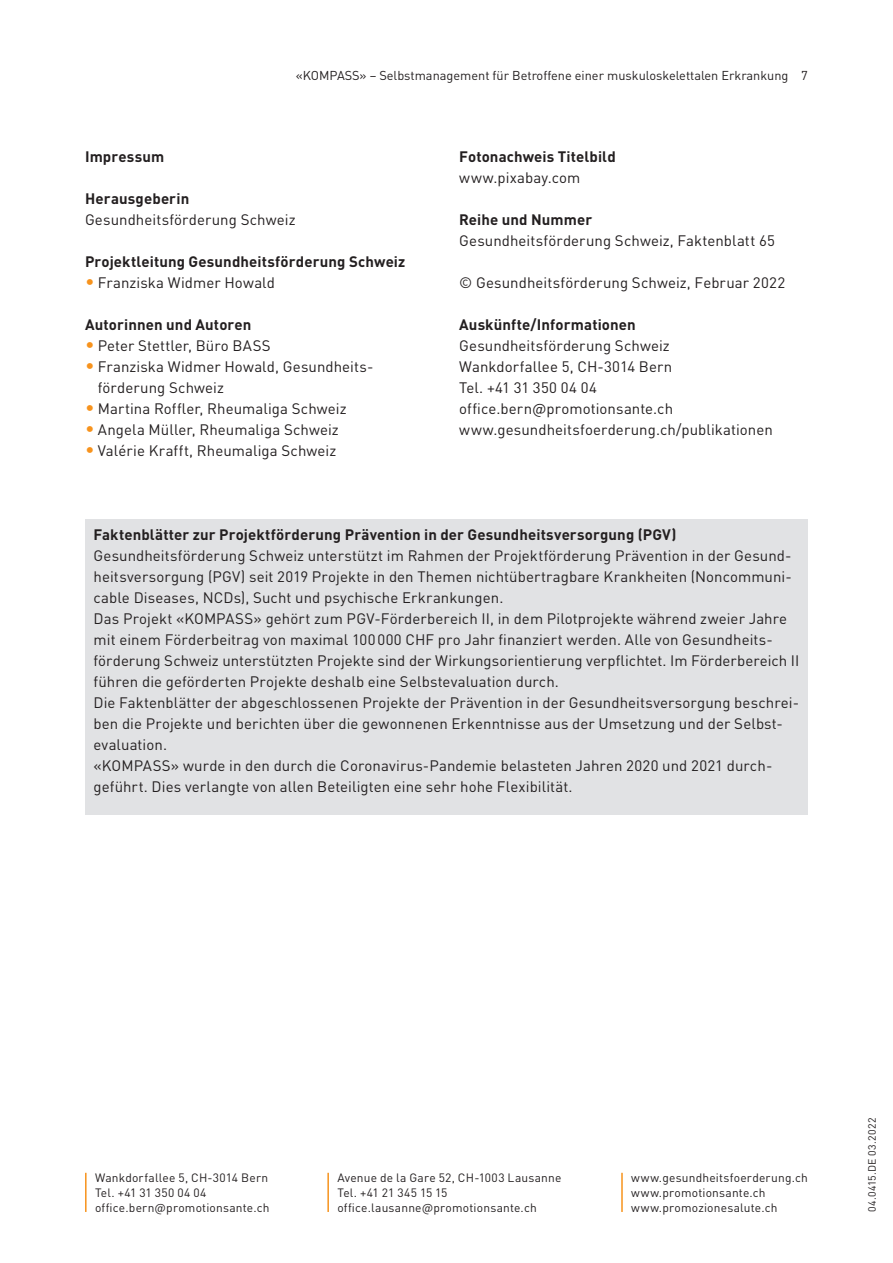
<style>
.page{position:relative;width:893px;height:1263px;background:#fff}
.page>*{position:absolute;margin:0;border:0;box-sizing:border-box;transform-origin:0 0}
.t1{font:15px/21px "DIN Pro";letter-spacing:.005em;color:#231f20}
.t2{font:700 15px "DIN Pro";letter-spacing:.01em;color:#231f20}
.t3{font:12.75px "DIN Pro";color:#231f20}
.t4{font:12px/15px "DIN Pro";letter-spacing:.015em;color:#231f20}
.t5{font:10.5px "DIN Pro";letter-spacing:.04em;color:#231f20}
.s1{font-size:18px;color:#f7931d}
</style>
<div class="page">
<hr style="left:621px;top:1173px;width:2px;height:39px;background:#f7931d">
<hr style="left:85px;top:1173px;width:2px;height:39px;background:#f7931d">
<hr style="left:327px;top:1173px;width:2px;height:39px;background:#f7931d">
<div style="left:85px;top:519px;width:723px;height:295px;background:#e1e2e4"></div>
<p class="t3" style="left:296px;top:66px;width:514px">«KOMPASS» – Selbstmanagement für Betroffene einer muskuloskelettalen Erkrankung 7</p>
<p class="t2" style="left:85px;top:146px;width:81px">Impressum</p>
<p class="t2" style="left:85px;top:188px;width:106px">Herausgeberin</p>
<p class="t1" style="left:85px;top:208px;width:212px">Gesundheitsförderung Schweiz</p>
<p class="t2" style="left:85px;top:251px;width:322px">Projektleitung Gesundheitsförderung Schweiz</p>
<p class="t1" style="left:85px;top:271px;width:192px"><span class="s1">•</span> Franziska Widmer Howald</p>
<p class="t2" style="left:85px;top:314px;width:168px">Autorinnen und Autoren</p>
<p class="t1" style="left:85px;top:334px;width:187px"><span class="s1">•</span> Peter Stettler, Büro BASS</p>
<p class="t1" style="left:98px;top:355px;width:275px;text-indent:-13px"><span class="s1">•</span> Franziska Widmer Howald, Gesundheits&shy;förderung Schweiz</p>
<p class="t1" style="left:85px;top:397px;width:263px"><span class="s1">•</span> Martina Roffler, Rheumaliga Schweiz</p>
<p class="t1" style="left:85px;top:418px;width:255px"><span class="s1">•</span> Angela Müller, Rheumaliga Schweiz</p>
<p class="t1" style="left:85px;top:439px;width:253px"><span class="s1">•</span> Valérie Krafft, Rheumaliga Schweiz</p>
<p class="t2" style="left:459px;top:146px;width:158px">Fotonachweis Titelbild</p>
<p class="t1" style="left:459px;top:166px;width:123px">www.pixabay.com</p>
<p class="t2" style="left:459px;top:209px;width:135px">Reihe und Nummer</p>
<p class="t1" style="left:459px;top:229px;width:317px">Gesundheitsförderung Schweiz, Faktenblatt 65</p>
<p class="t1" style="left:459px;top:271px;width:327px">© Gesundheitsförderung Schweiz, Februar 2022</p>
<p class="t2" style="left:459px;top:314px;width:178px">Auskünfte/Informationen</p>
<p class="t1" style="left:459px;top:334px;width:315px">Gesundheitsförderung Schweiz<br>Wankdorfallee 5, CH-3014 Bern<br>Tel. +41 31 350 04 04 office.bern@promotionsante.ch www.gesundheitsfoerderung.ch/publikationen</p>
<p class="t2" style="left:94px;top:524px;width:584px">Faktenblätter zur Projektförderung Prävention in der Gesundheitsversorgung (PGV)</p>
<p class="t1" style="left:94px;top:544px;width:707px">Gesundheitsförderung Schweiz unterstützt im Rahmen der Projektförderung Prävention in der Gesund&shy;heitsversorgung (PGV) seit 2019 Projekte in den Themen nichtübertragbare Krankheiten (Noncommuni&shy;cable Diseases, NCDs), Sucht und psychische Erkrankungen.<br>Das Projekt «KOMPASS» gehört zum PGV-Förderbereich II, in dem Pilotprojekte während zweier Jahre mit einem Förderbeitrag von maximal 100000 CHF pro Jahr finanziert werden. Alle von Gesundheits&shy;förderung Schweiz unterstützten Projekte sind der Wirkungsorientierung verpflichtet. Im Förderbereich II führen die geförderten Projekte deshalb eine Selbstevaluation durch.<br>Die Faktenblätter der abgeschlossenen Projekte der Prävention in der Gesundheitsversorgung beschrei&shy;ben die Projekte und berichten über die gewonnenen Erkenntnisse aus der Umsetzung und der Selbst&shy;evaluation.<br>«KOMPASS» wurde in den durch die Coronavirus-Pandemie belasteten Jahren 2020 und 2021 durch&shy;geführt. Dies verlangte von allen Beteiligten eine sehr hohe Flexibilität.</p>
<p class="t4" style="left:95px;top:1169px;width:176px">Wankdorfallee 5, CH-3014 Bern<br>Tel. +41 31 350 04 04 office.bern@promotionsante.ch</p>
<p class="t4" style="left:337px;top:1169px;width:226px">Avenue de la Gare 52, CH-1003 Lausanne<br>Tel. +41 21 345 15 15 office.lausanne@promotionsante.ch</p>
<p class="t4" style="left:631px;top:1169px;width:178px">www.gesundheitsfoerderung.ch www.promotionsante.ch www.promozionesalute.ch</p>
<p class="t5" style="left:865px;top:1212px;width:96px;rotate:-90deg">04.0415.DE 03.2022</p>
</div>
